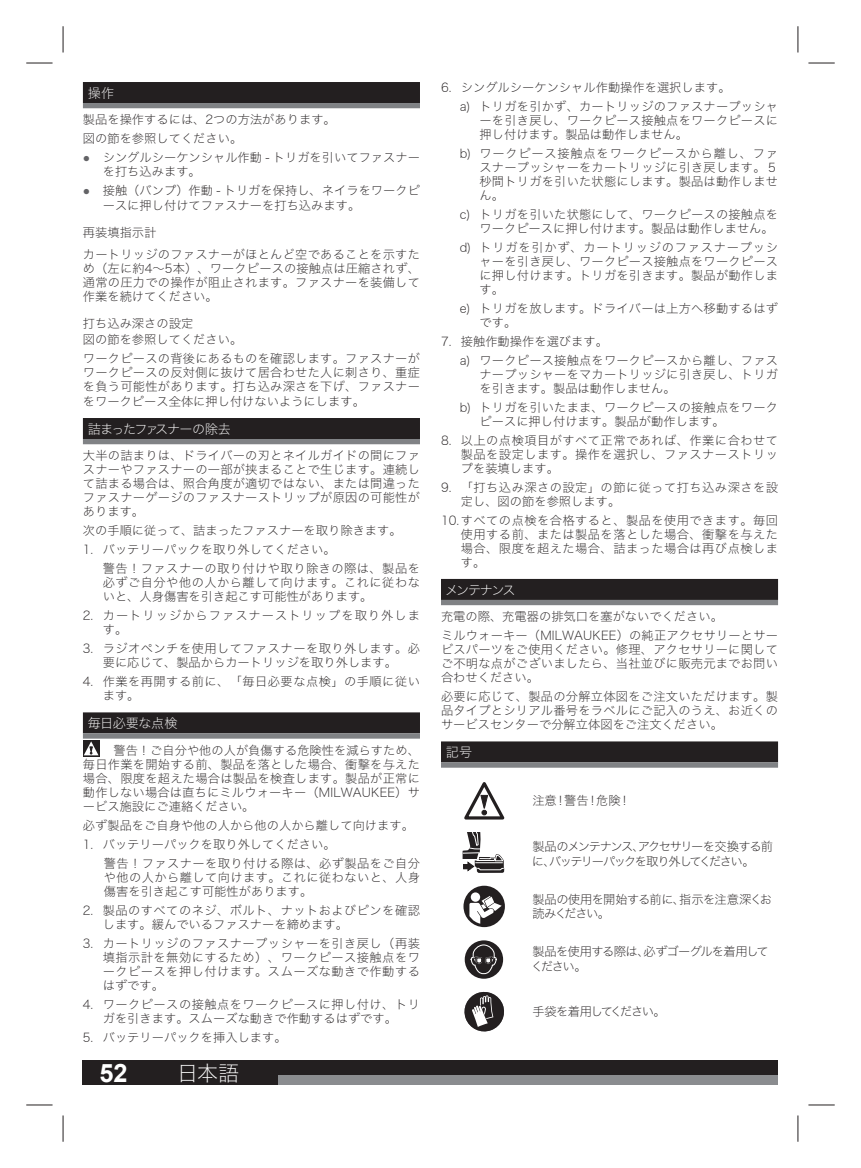
<style>
.page{position:relative;width:861px;height:1168px;background:#fff}
.page>*{position:absolute;margin:0;border:0;box-sizing:border-box;transform-origin:0 0}
.t1{font:700 25.38px "Arial";color:#fff}
.t2{font:21px "Hira Kaku Pro N W1 90 msp RKSJ H";color:#fff}
.t3{font:13.12px "Hira Kaku Pro N W1 90 msp RKSJ H";letter-spacing:-.105em;color:#fff}
.t4{font:13.12px "Hira Kaku Pro N W1 90 msp RKSJ H";letter-spacing:-.055em;color:#fff}
.t5{font:13.12px "Hira Kaku Pro N W1 90 msp RKSJ H";letter-spacing:-.035em;color:#fff}
.t6{font:12.25px/14px "Hira Kaku Pro N W1 90 msp RKSJ H";letter-spacing:.015em;color:#231f20}
.t7{font:12.25px/14px "Hira Kaku Pro N W1 90 msp RKSJ H";letter-spacing:.035em;color:#231f20}
.t8{font:12.25px/14.7px "Hira Kaku Pro N W1 90 msp RKSJ H";letter-spacing:-.105em;color:#231f20}
.t9{font:12.25px/14px "Hira Kaku Pro N W1 90 msp RKSJ H";letter-spacing:.08em;color:#231f20}
.t10{font:12.25px/14.7px "Hira Kaku Pro N W1 90 msp RKSJ H";letter-spacing:-.05em;color:#231f20}
.t11{font:12.25px/14.7px "Hira Kaku Pro N W1 90 msp RKSJ H";letter-spacing:-.06em;color:#231f20}
.s1{font-family:"Arial";color:#636366}
</style>
<div class="page">
<div style="left:83px;top:1060px;width:694px;height:25px;background:#231f20"></div>
<div style="left:278px;top:1075px;width:499px;height:10px;background:#8a8c8f"></div>
<div style="left:83px;top:82px;width:337px;height:21px;background:#231f20"></div>
<div style="left:83px;top:103px;width:337px;height:5px;background:#808285"></div>
<div style="left:83px;top:418px;width:337px;height:21px;background:#231f20"></div>
<div style="left:83px;top:439px;width:337px;height:5px;background:#808285"></div>
<div style="left:83px;top:712px;width:337px;height:21px;background:#231f20"></div>
<div style="left:83px;top:733px;width:337px;height:5px;background:#808285"></div>
<svg style="left:83px;top:740px;width:16px;height:16px"></svg>
<svg style="left:84px;top:741px;width:14px;height:14px"></svg>
<div style="left:441px;top:579px;width:336px;height:21px;background:#231f20"></div>
<div style="left:441px;top:600px;width:336px;height:5px;background:#808285"></div>
<div style="left:441px;top:741px;width:336px;height:21px;background:#231f20"></div>
<div style="left:441px;top:762px;width:336px;height:6px;background:#808285"></div>
<div style="left:461px;top:778px;width:45px;height:45px;border:1px solid #fff;border-radius:4px"></div>
<svg style="left:461px;top:778px;width:45px;height:44px"></svg>
<svg style="left:463px;top:833px;width:41px;height:40px"></svg>
<div style="left:461px;top:831px;width:45px;height:45px;border:1px solid #fff;border-radius:4px"></div>
<svg style="left:461px;top:884px;width:45px;height:45px"></svg>
<div style="left:463px;top:886px;width:41px;height:41px;background:#231f20;border-radius:50%"></div>
<svg style="left:470px;top:892px;width:10px;height:10px"></svg>
<svg style="left:469px;top:896px;width:32px;height:27px"></svg>
<div style="left:461px;top:936px;width:45px;height:45px;border:1px solid #fff;border-radius:4px"></div>
<svg style="left:464px;top:940px;width:39px;height:39px"></svg>
<svg style="left:470px;top:944px;width:27px;height:30px"></svg>
<div style="left:461px;top:989px;width:45px;height:45px;border:1px solid #fff;border-radius:4px"></div>
<svg style="left:462px;top:989px;width:44px;height:45px"></svg>
<svg style="left:26px;top:63px;width:26px;height:1px"></svg>
<svg style="left:808px;top:63px;width:26px;height:1px"></svg>
<svg style="left:26px;top:1104px;width:26px;height:1px"></svg>
<svg style="left:808px;top:1104px;width:26px;height:1px"></svg>
<svg style="left:63px;top:26px;width:1px;height:26px"></svg>
<svg style="left:63px;top:1115px;width:1px;height:26px"></svg>
<svg style="left:797px;top:26px;width:1px;height:26px"></svg>
<svg style="left:797px;top:1115px;width:1px;height:26px"></svg>
<p class="t4" style="left:88px;top:88px;width:28px">操作</p>
<p class="t6" style="left:83px;top:112px;width:254px;line-height:18.9px">製品を操作するには、2つの方法があります。図の節を参照してください。</p>
<p class="t6" style="left:103px;top:152px;width:318px;text-indent:-20px"><span class="s1">●</span> シングルシーケンシャル作動 - トリガを引いてファスナーを打ち込みます。</p>
<p class="t6" style="left:103px;top:185px;width:318px;line-height:14.7px;text-indent:-20px"><span class="s1">●</span> 接触（バンプ）作動 - トリガを保持し、ネイラをワークピースに押し付けてファスナーを打ち込みます。</p>
<p class="t6" style="left:83px;top:224px;width:338px;line-height:21.3px">再装填指示計<br>カートリッジのファスナーがほとんど空であることを示すた</p>
<p class="t6" style="left:83px;top:263px;width:338px;text-align:justify">め（左に約4～5本）、ワークピースの接触点は圧縮されず、通常の圧力での操作が阻止されます。ファスナーを装備して作業を続けてください。</p>
<p class="t6" style="left:83px;top:316px;width:161px;line-height:16.4px">打ち込み深さの設定<br>図の節を参照してください。</p>
<p class="t6" style="left:83px;top:353px;width:338px;text-align:justify">ワークピースの背後にあるものを確認します。ファスナーがワークピースの反対側に抜けて居合わせた人に刺さり、重症を負う可能性があります。打ち込み深さを下げ、ファスナーをワークピース全体に押し付けないようにします。</p>
<p class="t3" style="left:88px;top:424px;width:145px">詰まったファスナーの除去</p>
<p class="t6" style="left:83px;top:450px;width:338px;text-align:justify">大半の詰まりは、ドライバーの刃とネイルガイドの間にファスナーやファスナーの一部が挟まることで生じます。連続して詰まる場合は、照合角度が適切ではない、または間違ったファスナーゲージのファスナーストリップが原因の可能性があります。</p>
<p class="t6" style="left:83px;top:525px;width:320px">次の手順に従って、詰まったファスナーを取り除きます。</p>
<p class="t7" style="left:103px;top:542px;width:318px;line-height:18.9px;text-indent:-20px">1. バッテリーパックを取り外してください。<br>警告！ファスナーの取り付けや取り除きの際は、製品を</p>
<p class="t7" style="left:103px;top:577px;width:318px">必ずご自分や他の人から離して向けます。これに従わないと、人身傷害を引き起こす可能性があります。</p>
<p class="t9" style="left:103px;top:610px;width:318px;text-indent:-20px">2. カートリッジからファスナーストリップを取り外します。</p>
<p class="t7" style="left:83px;top:643px;width:338px;text-align:center">3. ラジオペンチを使用してファスナーを取り外します。必要に応じて、製品からカートリッジを取り外します。</p>
<p class="t7" style="left:103px;top:676px;width:318px;text-indent:-20px">4. 作業を再開する前に、「毎日必要な点検」の手順に従います。</p>
<p class="t5" style="left:88px;top:718px;width:91px">毎日必要な点検</p>
<p class="t6" style="left:83px;top:745px;width:338px;text-align:justify;text-indent:30px">警告！ご自分や他の人が負傷する危険性を減らすため、毎日作業を開始する前、製品を落とした場合、衝撃を与えた場合、限度を超えた場合は製品を検査します。製品が正常に動作しない場合は直ちにミルウォーキー（MILWAUKEE）サービス施設にご連絡ください。</p>
<p class="t6" style="left:83px;top:820px;width:332px">必ず製品をご自身や他の人から他の人から離して向けます。</p>
<p class="t6" style="left:104px;top:836px;width:317px;line-height:18.9px;text-indent:-21px">1. バッテリーパックを取り外してください。<br>警告！ファスナーを取り付ける際は、必ず製品をご自分</p>
<p class="t6" style="left:104px;top:872px;width:317px">や他の人から離して向けます。これに従わないと、人身傷害を引き起こす可能性があります。</p>
<p class="t7" style="left:103px;top:905px;width:318px;text-indent:-20px">2. 製品のすべてのネジ、ボルト、ナットおよびピンを確認します。緩んでいるファスナーを締めます。</p>
<p class="t6" style="left:103px;top:938px;width:318px;text-align:justify;text-indent:-20px">3. カートリッジのファスナープッシャーを引き戻し（再装填指示計を無効にするため）、ワークピース接触点をワークピースを押し付けます。スムーズな動きで作動するはずです。</p>
<p class="t7" style="left:83px;top:999px;width:338px;text-align:center">4. ワークピースの接触点をワークピースに押し付け、トリガを引きます。スムーズな動きで作動するはずです。</p>
<p class="t6" style="left:83px;top:1031px;width:205px">5. バッテリーパックを挿入します。</p>
<h1 class="t1" style="left:99px;top:1058px;width:30px">52</h1>
<h2 class="t2" style="left:177px;top:1065px;width:63px">日本語</h2>
<p class="t6" style="left:459px;top:80px;width:320px;line-height:18.9px;text-indent:-19px">6. シングルシーケンシャル作動操作を選択します。<br>a) トリガを引かず、カートリッジのファスナープッシャ</p>
<p class="t6" style="left:479px;top:115px;width:300px">ーを引き戻し、ワークピース接触点をワークピースに押し付けます。製品は動作しません。</p>
<p class="t6" style="left:479px;top:148px;width:300px;text-align:justify;text-indent:-20px">b) ワークピース接触点をワークピースから離し、ファスナープッシャーをカートリッジに引き戻します。５秒間トリガを引いた状態にします。製品は動作しません。</p>
<p class="t6" style="left:479px;top:209px;width:300px;text-indent:-20px">c) トリガを引いた状態にして、ワークピースの接触点をワークピースに押し付けます。製品は動作しません。</p>
<p class="t6" style="left:479px;top:242px;width:300px;text-align:justify;text-indent:-20px">d) トリガを引かず、カートリッジのファスナープッシャーを引き戻し、ワークピース接触点をワークピースに押し付けます。トリガを引きます。製品が動作します。</p>
<p class="t6" style="left:479px;top:303px;width:300px;text-indent:-20px">e) トリガを放します。ドライバーは上方へ移動するはずです。</p>
<p class="t6" style="left:459px;top:334px;width:320px;line-height:18.9px;text-indent:-19px">7. 接触作動操作を選びます。<br>a) ワークピース接触点をワークピースから離し、ファス</p>
<p class="t6" style="left:479px;top:369px;width:300px">ナープッシャーをマカートリッジに引き戻し、トリガを引きます。製品は動作しません。</p>
<p class="t6" style="left:479px;top:402px;width:300px;text-indent:-20px">b) トリガを引いたまま、ワークピースの接触点をワークピースに押し付けます。製品が動作します。</p>
<p class="t6" style="left:460px;top:435px;width:318px;text-align:justify;text-indent:-20px">8. 以上の点検項目がすべて正常であれば、作業に合わせて製品を設定します。操作を選択し、ファスナーストリップを装填します。</p>
<p class="t7" style="left:460px;top:482px;width:318px;text-indent:-20px">9. 「打ち込み深さの設定」の節に従って打ち込み深さを設定し、図の節を参照します。</p>
<p class="t6" style="left:460px;top:515px;width:318px;text-align:justify;text-indent:-20px">10. すべての点検を合格すると、製品を使用できます。毎回使用する前、または製品を落とした場合、衝撃を与えた場合、限度を超えた場合、詰まった場合は再び点検します。</p>
<p class="t4" style="left:445px;top:585px;width:72px">メンテナンス</p>
<p class="t6" style="left:441px;top:609px;width:338px;line-height:18.9px">充電の際、充電器の排気口を塞がないでください。<br>ミルウォーキー（MILWAUKEE）の純正アクセサリーとサー</p>
<p class="t6" style="left:441px;top:644px;width:338px;text-align:justify">ビスパーツをご使用ください。修理、アクセサリーに関してご不明な点がございましたら、当社並びに販売元までお問い合わせください。</p>
<p class="t6" style="left:441px;top:691px;width:338px;text-align:justify">必要に応じて、製品の分解立体図をご注文いただけます。製品タイプとシリアル番号をラベルにご記入のうえ、お近くのサービスセンターで分解立体図をご注文ください。</p>
<p class="t4" style="left:446px;top:747px;width:28px">記号</p>
<p class="t6" style="left:532px;top:795px;width:100px">注意！警告！危険！</p>
<p class="t8" style="left:531px;top:840px;width:243px">製品のメンテナンス、アクセサリーを交換する前に、バッテリーパックを取り外してください。</p>
<p class="t10" style="left:532px;top:893px;width:241px">製品の使用を開始する前に、指示を注意深くお読みください。</p>
<p class="t11" style="left:531px;top:946px;width:239px">製品を使用する際は、必ずゴーグルを着用してください。</p>
<p class="t8" style="left:532px;top:1006px;width:135px">手袋を着用してください。</p>
</div>
